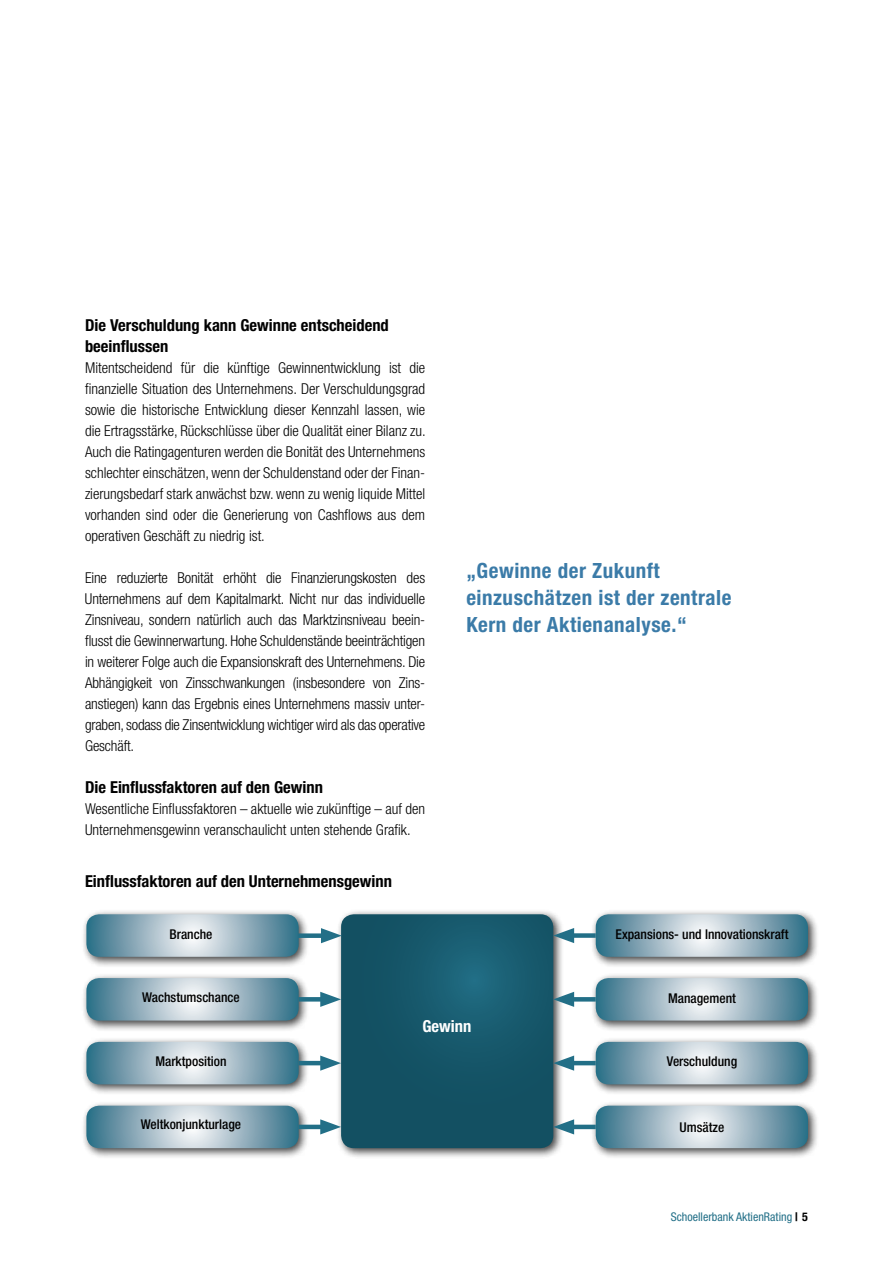
<style>
.page{position:relative;width:893px;height:1263px;background:#fff}
.page>*{position:absolute;margin:0;border:0;box-sizing:border-box;transform-origin:0 0}
.t1{font:700 condensed 21px/27px "Helvetica Neue LT Std";letter-spacing:.025em;color:#3b7ba8}
.t2{font:700 condensed 16.5px/21px "Helvetica Neue LT Std";color:#000}
.t3{font:700 condensed 16.5px "Helvetica Neue LT Std";color:#fff}
.t4{font:300 condensed 15px/21px "Helvetica Neue LT Std";color:#000;text-align:justify}
.t5{font:500 condensed 13.5px "Helvetica Neue LT Std";color:#000}
.t6{font:condensed 12px "Helvetica Neue LT Std";color:#226f87}
.s1{font-weight:700;color:#000}
</style>
<div class="page">
<div style="left:81px;top:909px;width:229px;height:59px;background:#000;opacity:.75"></div>
<svg style="left:86px;top:914px;width:213px;height:43px;background:#93b0bd"></svg>
<div style="left:81px;top:973px;width:229px;height:59px;background:#000;opacity:.75"></div>
<svg style="left:86px;top:978px;width:213px;height:42px;background:#93b0be"></svg>
<div style="left:81px;top:1037px;width:229px;height:58px;background:#000;opacity:.75"></div>
<svg style="left:86px;top:1042px;width:213px;height:42px;background:#93b0be"></svg>
<div style="left:81px;top:1100px;width:229px;height:59px;background:#000;opacity:.75"></div>
<svg style="left:86px;top:1106px;width:213px;height:42px;background:#93b0bd"></svg>
<div style="left:336px;top:909px;width:228px;height:250px;background:#000;opacity:.75"></div>
<svg style="left:341px;top:914px;width:212px;height:234px;background:#165568"></svg>
<div style="left:590px;top:909px;width:229px;height:59px;background:#000;opacity:.75"></div>
<svg style="left:596px;top:914px;width:212px;height:43px;background:#93b0bd"></svg>
<div style="left:590px;top:973px;width:229px;height:59px;background:#000;opacity:.75"></div>
<svg style="left:596px;top:978px;width:212px;height:42px;background:#93b0be"></svg>
<div style="left:590px;top:1037px;width:229px;height:58px;background:#000;opacity:.75"></div>
<svg style="left:596px;top:1042px;width:212px;height:42px;background:#93b0be"></svg>
<div style="left:590px;top:1100px;width:229px;height:59px;background:#000;opacity:.75"></div>
<svg style="left:596px;top:1106px;width:212px;height:42px;background:#93b0be"></svg>
<div style="left:298px;top:933px;width:31px;height:5px;background:#226f87"></div>
<svg style="left:321px;top:928px;width:21px;height:15px"></svg>
<svg style="left:299px;top:997px;width:21px;height:4px"></svg>
<svg style="left:320px;top:992px;width:21px;height:15px"></svg>
<hr style="left:299px;top:1061px;width:29px;height:4px;background:#226f87">
<svg style="left:320px;top:1055px;width:21px;height:16px"></svg>
<hr style="left:299px;top:1125px;width:29px;height:4px;background:#226f87">
<svg style="left:320px;top:1119px;width:21px;height:15px"></svg>
<hr style="left:566px;top:1125px;width:30px;height:4px;background:#226f87">
<svg style="left:553px;top:1119px;width:21px;height:15px"></svg>
<hr style="left:566px;top:1061px;width:30px;height:4px;background:#226f87">
<svg style="left:553px;top:1055px;width:21px;height:16px"></svg>
<svg style="left:574px;top:997px;width:22px;height:4px"></svg>
<svg style="left:553px;top:992px;width:21px;height:15px"></svg>
<div style="left:566px;top:933px;width:30px;height:5px;background:#226f87"></div>
<svg style="left:553px;top:928px;width:21px;height:15px"></svg>
<p class="t2" style="left:85px;top:314px;width:305px">Die Verschuldung kann Gewinne entscheidend beeinflussen</p>
<p class="t4" style="left:85px;top:357px;width:342px">Mitentscheidend für die künftige Gewinnentwicklung ist die finanzielle Situation des Unternehmens. Der Verschuldungsgrad sowie die historische Entwicklung dieser Kennzahl lassen, wie die Ertragsstärke, Rückschlüsse über die Qualität einer Bilanz zu.<br>Auch die Ratingagenturen werden die Bonität des Unternehmens schlechter einschätzen, wenn der Schuldenstand oder der Finan&shy;zierungsbedarf stark anwächst bzw. wenn zu wenig liquide Mittel vorhanden sind oder die Generierung von Cashflows aus dem operativen Geschäft zu niedrig ist.</p>
<p class="t4" style="left:85px;top:567px;width:342px">Eine reduzierte Bonität erhöht die Finanzierungskosten des Unternehmens auf dem Kapitalmarkt. Nicht nur das individuelle Zinsniveau, sondern natürlich auch das Marktzinsniveau beein&shy;flusst die Gewinnerwartung. Hohe Schuldenstände beeinträchtigen in weiterer Folge auch die Expansionskraft des Unternehmens. Die Abhängigkeit von Zinsschwankungen (insbesondere von Zins&shy;anstiegen) kann das Ergebnis eines Unternehmens massiv unter&shy;graben,sodass die Zinsentwicklung wichtiger wird als das operative Geschäft.</p>
<p class="t2" style="left:85px;top:776px;width:239px">Die Einflussfaktoren auf den Gewinn</p>
<p class="t4" style="left:85px;top:798px;width:342px">Wesentliche Einflussfaktoren – aktuelle wie zukünftige – auf den<br>Unternehmensgewinn veranschaulicht unten stehende Grafik.</p>
<p class="t2" style="left:85px;top:871px;width:308px">Einflussfaktoren auf den Unternehmensgewinn</p>
<h1 class="t1" style="left:466px;top:556px;width:267px">„Gewinne der Zukunft einzuschätzen ist der zentrale<br>Kern der Aktienanalyse.“</h1>
<p class="t5" style="left:170px;top:926px;width:44px">Branche</p>
<p class="t5" style="left:616px;top:926px;width:174px">Expansions- und Innovationskraft</p>
<p class="t5" style="left:142px;top:989px;width:99px">Wachstumschance</p>
<p class="t5" style="left:668px;top:990px;width:69px">Management</p>
<p class="t3" style="left:422px;top:1016px;width:50px">Gewinn</p>
<p class="t5" style="left:155px;top:1053px;width:73px">Marktposition</p>
<p class="t5" style="left:667px;top:1053px;width:72px">Verschuldung</p>
<p class="t5" style="left:141px;top:1116px;width:102px">Weltkonjunkturlage</p>
<p class="t5" style="left:680px;top:1119px;width:46px">Umsätze</p>
<p class="t6" style="left:671px;top:1209px;width:138px">Schoellerbank AktienRating <span class="s1">| 5</span></p>
</div>
